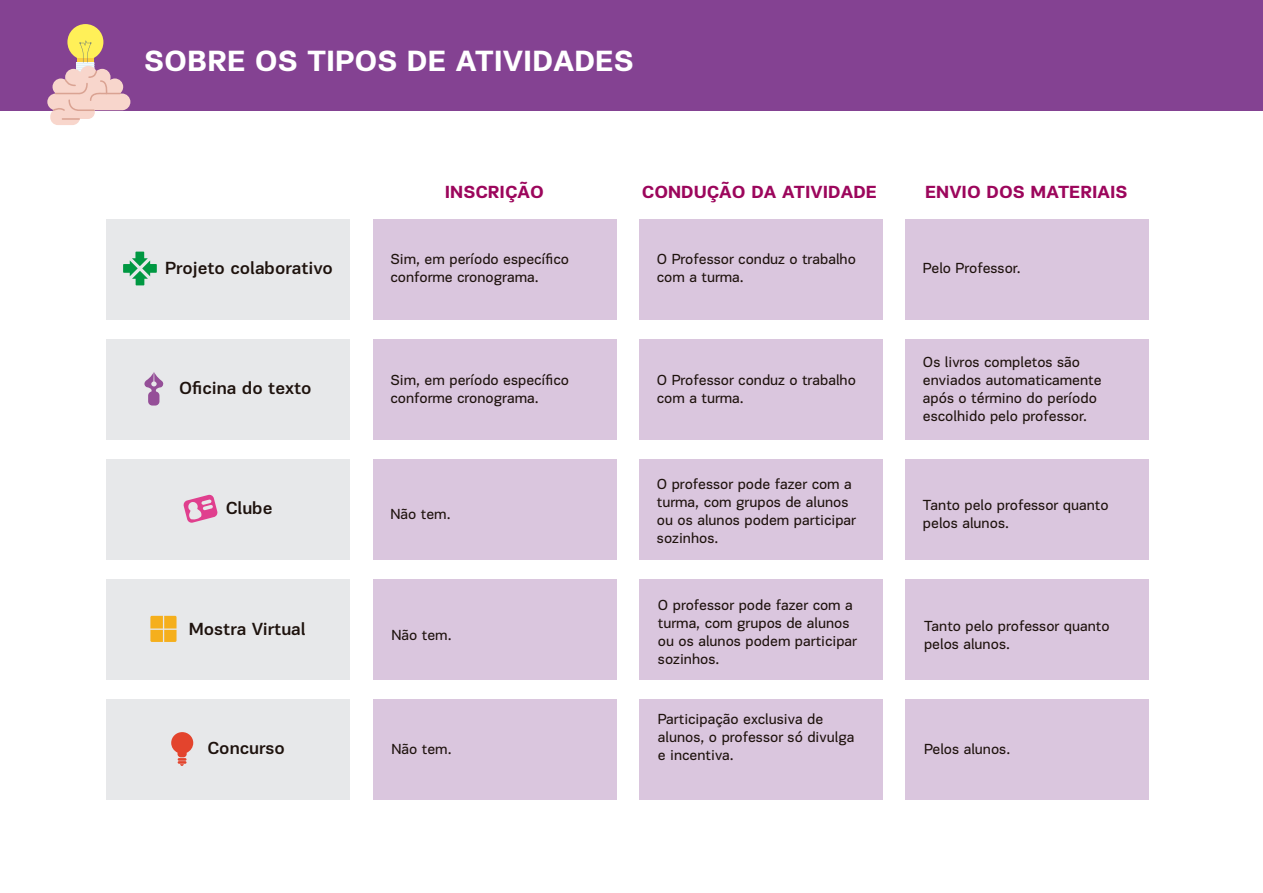
<style>
.page{position:relative;width:1263px;height:893px;background:#fff}
.page>*{position:absolute;margin:0;border:0;box-sizing:border-box;transform-origin:0 0}
.t1{font:700 30px "PF Encore Sans Pro";color:#fff}
.t2{font:500 18px "PF Encore Sans Pro";color:#1e120d}
.t3{font:700 18px "PF Encore Sans Pro";color:#9c065c}
.t4{font:15px/18px "PF Encore Sans Pro";color:#1e120d}
</style>
<div class="page">
<div style="left:0;top:0;width:1263px;height:110px;background:#844292"></div>
<div style="left:67px;top:24px;width:36px;height:36px;background:#fff058;border-radius:50%"></div>
<svg style="left:47px;top:40px;width:83px;height:85px"></svg>
<div style="left:107px;top:219px;width:243px;height:100px;background:#e7e8ea"></div>
<div style="left:107px;top:339px;width:243px;height:100px;background:#e7e8ea"></div>
<div style="left:107px;top:459px;width:243px;height:100px;background:#e7e8ea"></div>
<div style="left:107px;top:579px;width:243px;height:100px;background:#e7e8ea"></div>
<div style="left:107px;top:699px;width:243px;height:100px;background:#e7e8ea"></div>
<svg style="left:123px;top:252px;width:34px;height:33px"></svg>
<svg style="left:171px;top:732px;width:22px;height:34px"></svg>
<svg style="left:144px;top:372px;width:20px;height:34px"></svg>
<svg style="left:183px;top:494px;width:35px;height:29px"></svg>
<svg style="left:150px;top:616px;width:27px;height:26px"></svg>
<div style="left:373px;top:219px;width:243px;height:100px;background:#dac6de"></div>
<div style="left:373px;top:339px;width:243px;height:100px;background:#dac6de"></div>
<div style="left:373px;top:459px;width:243px;height:100px;background:#dac6de"></div>
<div style="left:373px;top:579px;width:243px;height:100px;background:#dac6de"></div>
<div style="left:373px;top:699px;width:243px;height:100px;background:#dac6de"></div>
<div style="left:639px;top:219px;width:243px;height:100px;background:#dac6de"></div>
<div style="left:639px;top:339px;width:243px;height:100px;background:#dac6de"></div>
<div style="left:639px;top:459px;width:243px;height:100px;background:#dac6de"></div>
<div style="left:639px;top:579px;width:243px;height:100px;background:#dac6de"></div>
<div style="left:639px;top:699px;width:243px;height:100px;background:#dac6de"></div>
<div style="left:905px;top:219px;width:243px;height:100px;background:#dac6de"></div>
<div style="left:905px;top:339px;width:243px;height:100px;background:#dac6de"></div>
<div style="left:905px;top:459px;width:243px;height:100px;background:#dac6de"></div>
<div style="left:905px;top:579px;width:243px;height:100px;background:#dac6de"></div>
<div style="left:905px;top:699px;width:243px;height:100px;background:#dac6de"></div>
<h1 class="t1" style="left:144px;top:42px;width:491px">SOBRE OS TIPOS DE ATIVIDADES</h1>
<p class="t3" style="left:445px;top:180px;width:101px">INSCRIÇÃO</p>
<p class="t3" style="left:642px;top:180px;width:237px">CONDUÇÃO DA ATIVIDADE</p>
<p class="t3" style="left:925px;top:180px;width:204px">ENVIO DOS MATERIAIS</p>
<p class="t2" style="left:165px;top:257px;width:169px">Projeto colaborativo</p>
<p class="t4" style="left:390px;top:250px;width:180px">Sim, em período específico conforme cronograma.</p>
<p class="t4" style="left:657px;top:250px;width:201px">O Professor conduz o trabalho com a turma.</p>
<p class="t4" style="left:923px;top:259px;width:99px">Pelo Professor.</p>
<p class="t2" style="left:179px;top:377px;width:134px">Oficina do texto</p>
<p class="t4" style="left:390px;top:371px;width:180px">Sim, em período específico conforme cronograma.</p>
<p class="t4" style="left:657px;top:371px;width:201px">O Professor conduz o trabalho com a turma.</p>
<p class="t4" style="left:923px;top:353px;width:180px">Os livros completos são enviados automaticamente após o término do período escolhido pelo professor.</p>
<p class="t2" style="left:226px;top:496px;width:48px">Clube</p>
<p class="t4" style="left:390px;top:505px;width:62px">Não tem.</p>
<p class="t4" style="left:657px;top:475px;width:201px">O professor pode fazer com a turma, com grupos de alunos ou os alunos podem participar sozinhos.</p>
<p class="t4" style="left:923px;top:496px;width:187px">Tanto pelo professor quanto pelos alunos.</p>
<p class="t2" style="left:189px;top:617px;width:118px">Mostra Virtual</p>
<p class="t4" style="left:391px;top:626px;width:62px">Não tem.</p>
<p class="t4" style="left:658px;top:596px;width:201px">O professor pode fazer com a turma, com grupos de alunos ou os alunos podem participar sozinhos.</p>
<p class="t4" style="left:924px;top:617px;width:187px">Tanto pelo professor quanto pelos alunos.</p>
<p class="t2" style="left:207px;top:737px;width:79px">Concurso</p>
<p class="t4" style="left:391px;top:740px;width:62px">Não tem.</p>
<p class="t4" style="left:658px;top:710px;width:198px">Participação exclusiva de alunos, o professor só divulga e incentiva.</p>
<p class="t4" style="left:924px;top:740px;width:88px">Pelos alunos.</p>
</div>
